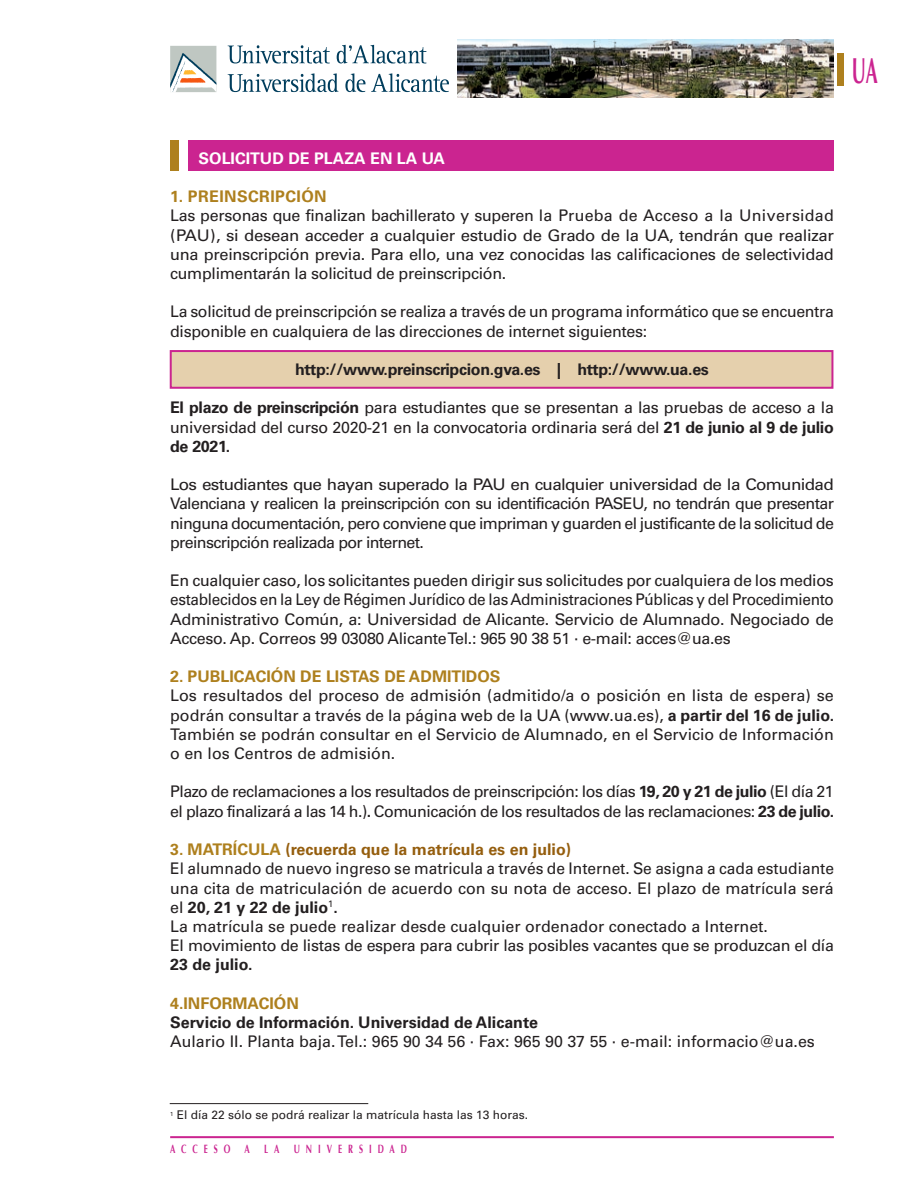
<style>
.page{position:relative;width:919px;height:1204px;background:#fff}
.page>*{position:absolute;margin:0;border:0;box-sizing:border-box;transform-origin:0 0}
.t1{font:700 36px "Optima";color:#cb2490;scale:.5 1}
.t2{font:16px/19.2px "Univers";letter-spacing:-.02em;color:#231f20;text-align:justify}
.t3{font:16px/19.2px "Univers";letter-spacing:-.02em;color:#231f20;text-align:justify;scale:1.07 1}
.t4{font:16px "Univers";color:#231f20}
.t5{font:700 16px "Univers";letter-spacing:-.01em;color:#231f20}
.t6{font:700 16px "Univers";color:#ae801e}
.t7{font:700 16px "Univers";color:#955e0e}
.t8{font:700 16px "Univers";color:#fff}
.t9{font:700 16px "Univers";letter-spacing:.025em;color:#ae801e}
.t10{font:12px "Univers";color:#231f20}
.t11{font:700 12px "Optima";letter-spacing:.75em;color:#cb2490;scale:.67 1}
.s1{font-weight:700}
.s2{color:#ae801e}
</style>
<div class="page">
<div style="left:170px;top:350px;width:663px;height:39px;background:#e5d0ad;border:2px solid #cb2490"></div>
<div style="left:189px;top:141px;width:644px;height:30px;background:#cb2490"></div>
<div style="left:170px;top:141px;width:9px;height:30px;background:#ae801e"></div>
<div style="left:837px;top:53px;width:7px;height:32px;background:#ae801e"></div>
<img style="left:457px;top:39px;width:376px;height:58px">
<hr style="left:170px;top:1136px;width:663px;height:2px;background:#cb2490">
<svg style="left:228px;top:73px;width:110px;height:19px"></svg>
<svg style="left:345px;top:73px;width:20px;height:19px"></svg>
<svg style="left:371px;top:73px;width:78px;height:19px"></svg>
<svg style="left:228px;top:45px;width:101px;height:18px"></svg>
<svg style="left:336px;top:45px;width:90px;height:18px"></svg>
<div style="left:170px;top:46px;width:46px;height:46px;background:#bfc7c2"></div>
<svg style="left:170px;top:53px;width:46px;height:39px"></svg>
<hr style="left:170px;top:1103px;width:198px;height:1px;background:#231f20">
<p class="t1" style="left:851px;top:50px;width:54px">UA</p>
<p class="t8" style="left:198px;top:149px;width:248px">SOLICITUD DE PLAZA EN LA UA</p>
<p class="t9" style="left:170px;top:187px;width:158px">1. PREINSCRIPCIÓN</p>
<p class="t2" style="left:170px;top:206px;width:665px">Las personas que finalizan bachillerato y superen la Prueba de Acceso a la Universidad (PAU), si desean acceder a cualquier estudio de Grado de la UA, tendrán que realizar una preinscripción previa. Para ello, una vez conocidas las calificaciones de selectividad cumplimentarán la solicitud de preinscripción.</p>
<p class="t2" style="left:170px;top:302px;width:665px">La solicitud de preinscripción se realiza a través de un programa informático que se encuentra disponible en cualquiera de las direcciones de internet siguientes:</p>
<p class="t5" style="left:295px;top:360px;width:415px">http://www.preinscripcion.gva.es | http://www.ua.es</p>
<p class="t2" style="left:170px;top:398px;width:665px"><span class="s1">El plazo de preinscripción</span> para estudiantes que se presentan a las pruebas de acceso a la universidad del curso 2020-21 en la convocatoria ordinaria será del <span class="s1">21 de junio al 9 de julio de 2021.</span></p>
<p class="t3" style="left:170px;top:475px;width:621px">Los estudiantes que hayan superado la PAU en cualquier universidad de la Comunidad Valenciana y realicen la preinscripción con su identificación PASEU, no tendrán que presentar ninguna documentación, pero conviene que impriman y guarden el justificante de la solicitud de preinscripción realizada por internet.</p>
<p class="t2" style="left:170px;top:571px;width:665px">En cualquier caso, los solicitantes pueden dirigir sus solicitudes por cualquiera de los medios establecidos en la Ley de Régimen Jurídico de las Administraciones Públicas y del Procedimiento Administrativo Común, a: Universidad de Alicante. Servicio de Alumnado. Negociado de Acceso. Ap. Correos 99 03080 Alicante Tel.: 965 90 38 51 · e-mail: acces@ua.es</p>
<p class="t6" style="left:170px;top:667px;width:332px">2. PUBLICACIÓN DE LISTAS DE ADMITIDOS</p>
<p class="t2" style="left:170px;top:686px;width:665px">Los resultados del proceso de admisión (admitido/a o posición en lista de espera) se podrán consultar a través de la página web de la UA (www.ua.es), <span class="s1">a partir del 16 de julio.<br></span>También se podrán consultar en el Servicio de Alumnado, en el Servicio de Información o en los Centros de admisión.</p>
<p class="t2" style="left:170px;top:782px;width:665px">Plazo de reclamaciones a los resultados de preinscripción: los días <span class="s1">19, 20 y 21 de julio</span> (El día 21 el plazo finalizará a las 14 h.)<span class="s1">.</span> Comunicación de los resultados de las reclamaciones: <span class="s1">23 de julio.</span></p>
<p class="t7" style="left:170px;top:840px;width:402px"><span class="s2">3. MATRÍCULA</span> (recuerda que la matrícula es en julio)</p>
<p class="t2" style="left:170px;top:859px;width:665px">El alumnado de nuevo ingreso se matricula a través de Internet. Se asigna a cada estudiante una cita de matriculación de acuerdo con su nota de acceso. El plazo de matrícula será el <span class="s1">20, 21 y 22 de julio</span><sup>1</sup><span class="s1">.</span></p>
<p class="t4" style="left:170px;top:916px;width:599px">La matrícula se puede realizar desde cualquier ordenador conectado a Internet.</p>
<p class="t2" style="left:170px;top:936px;width:665px">El movimiento de listas de espera para cubrir las posibles vacantes que se produzcan el día<br><span class="s1">23 de julio.</span></p>
<p class="t6" style="left:170px;top:993px;width:130px">4.INFORMACIÓN</p>
<p class="t5" style="left:170px;top:1013px;width:369px">Servicio de Información. Universidad de Alicante</p>
<p class="t4" style="left:170px;top:1032px;width:646px">Aulario II. Planta baja. Tel.: 965 90 34 56 · Fax: 965 90 37 55 · e-mail: informacio@ua.es</p>
<p class="t10" style="left:170px;top:1107px;width:359px"><sup>1</sup> El día 22 sólo se podrá realizar la matrícula hasta las 13 horas.</p>
<p class="t11" style="left:170px;top:1142px;width:355px">ACCESO A LA UNIVERSIDAD</p>
</div>
